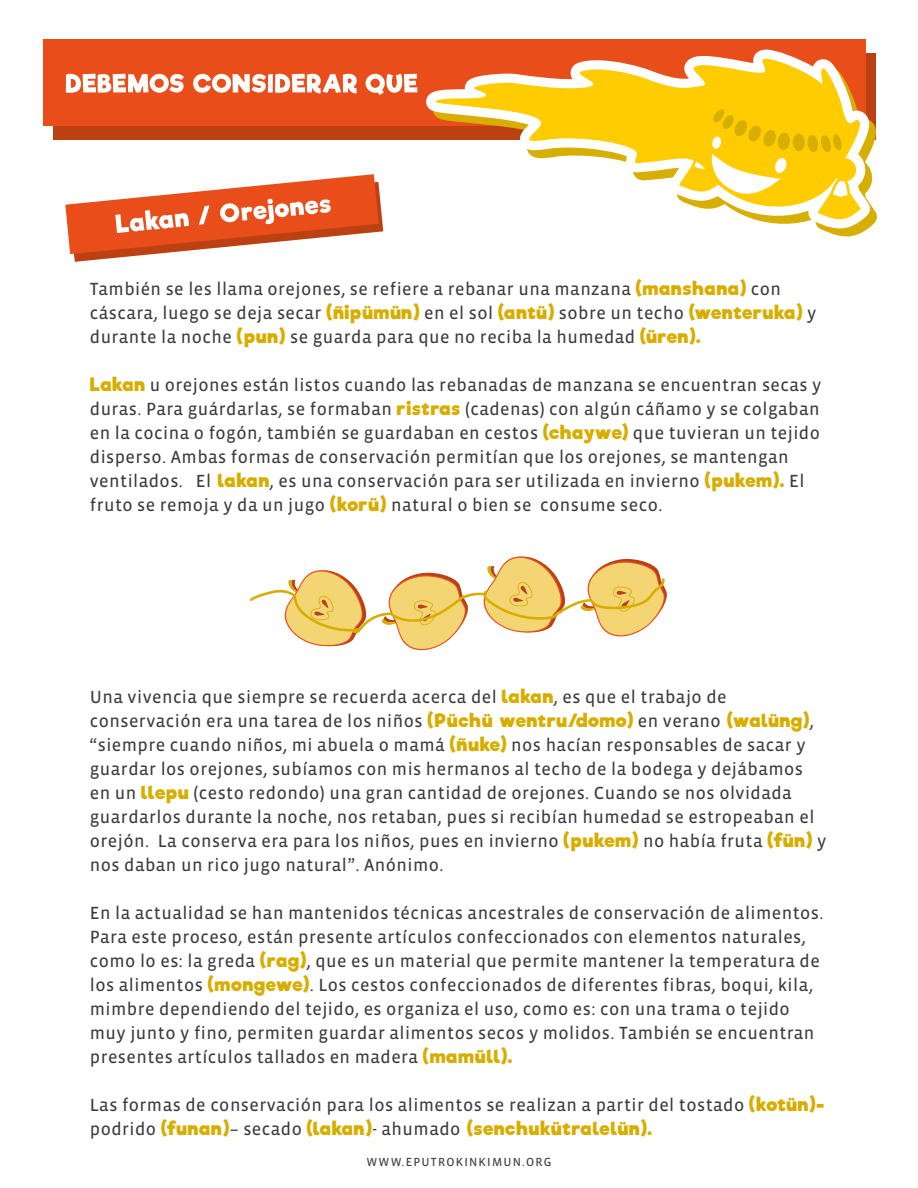
<style>
.page{position:relative;width:918px;height:1188px;background:#fff}
.page>*{position:absolute;margin:0;border:0;box-sizing:border-box;transform-origin:0 0}
.t1{font:18px/24px "Vista Sans Reg";letter-spacing:.025em;color:#3c3c3b}
.t2{font:700 18px "Riffic";letter-spacing:.01em;color:#d7ae00}
.t3{font:12px "Vista Sans Reg";letter-spacing:.1em;color:#3c3c3b}
.s1{font-family:"Riffic";font-weight:700;color:#d7ae00}
.s2{font-family:"Vista Sans Reg";font-weight:400;color:#3c3c3b}
</style>
<div class="page">
<svg style="left:65px;top:174px;width:318px;height:88px"></svg>
<div style="left:53px;top:53px;width:823px;height:86px;background:#bc4112"></div>
<div style="left:43px;top:39px;width:823px;height:86px;background:#e94e1a"></div>
<svg style="left:819px;top:121px;width:58px;height:115px"></svg>
<svg style="left:425px;top:50px;width:446px;height:178px"></svg>
<svg style="left:432px;top:51px;width:434px;height:169px"></svg>
<div style="left:793px;top:134px;width:12px;height:17px;background:#d7af02;border-radius:50%"></div>
<svg style="left:807px;top:134px;width:35px;height:19px"></svg>
<svg style="left:707px;top:109px;width:83px;height:90px"></svg>
<svg style="left:66px;top:74px;width:118px;height:19px"></svg>
<svg style="left:193px;top:74px;width:73px;height:19px"></svg>
<div style="left:268px;top:74px;width:5px;height:19px;background:#fff"></div>
<svg style="left:275px;top:74px;width:82px;height:19px"></svg>
<svg style="left:366px;top:74px;width:51px;height:21px"></svg>
<svg style="left:249px;top:556px;width:418px;height:95px"></svg>
<p class="t1" style="left:90px;top:278px;width:728px">También se les llama orejones, se refiere a rebanar una manzana <span class="s1">(manshana)</span> con cáscara, luego se deja secar <span class="s1">(ñipümün)</span> en el sol <span class="s1">(antü)</span> sobre un techo <span class="s1">(wenteruka)</span> y durante la noche <span class="s1">(pun)</span> se guarda para que no reciba la humedad <span class="s1">(üren).</span></p>
<p class="t1" style="left:90px;top:374px;width:733px"><span class="s1">Lakan</span> u orejones están listos cuando las rebanadas de manzana se encuentran secas y duras. Para guárdarlas, se formaban <span class="s1">ristras</span> (cadenas) con algún cáñamo y se colgaban en la cocina o fogón, también se guardaban en cestos <span class="s1">(chaywe)</span> que tuvieran un tejido disperso. Ambas formas de conservación permitían que los orejones, se mantengan ventilados. El <span class="s1">lakan</span>, es una conservación para ser utilizada en invierno <span class="s1">(pukem).</span> El fruto se remoja y da un jugo <span class="s1">(korü)</span> natural o bien se consume seco.</p>
<p class="t1" style="left:90px;top:686px;width:738px">Una vivencia que siempre se recuerda acerca del <span class="s1">lakan</span>, es que el trabajo de conservación era una tarea de los niños <span class="s1">(Püchü wentru/domo)</span> en verano <span class="s1">(walüng)</span>, “siempre cuando niños, mi abuela o mamá <span class="s1">(ñuke)</span> nos hacían responsables de sacar y guardar los orejones, subíamos con mis hermanos al techo de la bodega y dejábamos en un <span class="s1">llepu</span> (cesto redondo) una gran cantidad de orejones. Cuando se nos olvidada guardarlos durante la noche, nos retaban, pues si recibían humedad se estropeaban el orejón. La conserva era para los niños, pues en invierno <span class="s1">(pukem)</span> no había fruta <span class="s1">(fün)</span> y nos daban un rico jugo natural”. Anónimo.</p>
<p class="t1" style="left:90px;top:902px;width:735px">En la actualidad se han mantenidos técnicas ancestrales de conservación de alimentos.<br>Para este proceso, están presente artículos confeccionados con elementos naturales, como lo es: la greda <span class="s1">(rag)</span>, que es un material que permite mantener la temperatura de los alimentos <span class="s1">(mongewe)</span>. Los cestos confeccionados de diferentes fibras, boqui, kila, mimbre dependiendo del tejido, es organiza el uso, como es: con una trama o tejido muy junto y fino, permiten guardar alimentos secos y molidos. También se encuentran presentes artículos tallados en madera <span class="s1">(mamüll).</span></p>
<p class="t1" style="left:90px;top:1094px;width:736px">Las formas de conservación para los alimentos se realizan a partir del tostado <span class="s1">(kotün)-</span></p>
<p class="t2" style="left:90px;top:1117px;width:564px"><span class="s2">podrido</span> (funan)<span class="s2">– secado</span> (lakan)<span class="s2">- ahumado</span> (senchukütralelün).</p>
<p class="t3" style="left:366px;top:1156px;width:187px">WWW.EPUTROKINKIMUN.ORG</p>
</div>
